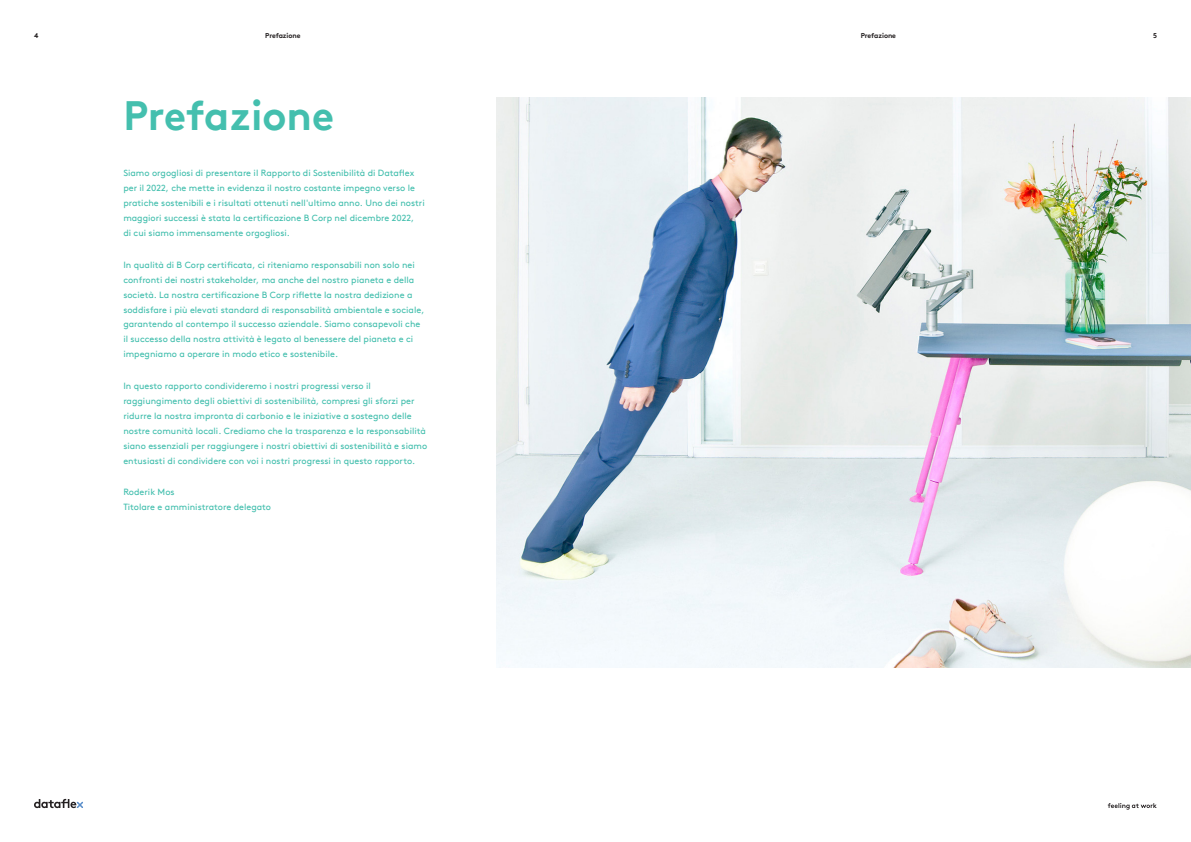
<style>
.page{position:relative;width:1191px;height:842px;background:#fff}
.page>*{position:absolute;margin:0;border:0;box-sizing:border-box;transform-origin:0 0}
.Groene_header_groot{font:700 41px "Brown Pro TT";color:#44bfae}
.Broodtekst_groen{font:9px/14.9px "Brown Pro TT";color:#44bfae}
.t1{font:700 7px "Brown Pro TT";letter-spacing:-.01em;color:#231f20}
</style>
<div class="page">
<svg style="left:1107px;top:803px;width:49px;height:7px"></svg>
<svg style="left:34px;top:799px;width:49px;height:9px"></svg>
<img style="left:496px;top:98px;width:695px;height:570px">
<p class="t1" style="left:34px;top:30px;width:6px">4</p>
<p class="t1" style="left:265px;top:30px;width:37px">Prefazione</p>
<p class="t1" style="left:860px;top:30px;width:37px">Prefazione</p>
<p class="t1" style="left:1153px;top:30px;width:5px">5</p>
<p class="Groene_header_groot" style="left:123px;top:82px;width:212px">Prefazione</p>
<p class="Broodtekst_groen" style="left:123px;top:165px;width:303px">Siamo orgogliosi di presentare il Rapporto di Sostenibilità di Dataflex per il 2022, che mette in evidenza il nostro costante impegno verso le pratiche sostenibili e i risultati ottenuti nell'ultimo anno. Uno dei nostri maggiori successi è stata la certificazione B Corp nel dicembre 2022,<br>di cui siamo immensamente orgogliosi.</p>
<p class="Broodtekst_groen" style="left:123px;top:257px;width:302px">In qualità di B Corp certificata, ci riteniamo responsabili non solo nei confronti dei nostri stakeholder, ma anche del nostro pianeta e della società. La nostra certificazione B Corp riflette la nostra dedizione a soddisfare i più elevati standard di responsabilità ambientale e sociale, garantendo al contempo il successo aziendale. Siamo consapevoli che il successo della nostra attività è legato al benessere del pianeta e ci impegniamo a operare in modo etico e sostenibile.</p>
<p class="Broodtekst_groen" style="left:123px;top:378px;width:305px">In questo rapporto condivideremo i nostri progressi verso il raggiungimento degli obiettivi di sostenibilità, compresi gli sforzi per ridurre la nostra impronta di carbonio e le iniziative a sostegno delle nostre comunità locali. Crediamo che la trasparenza e la responsabilità siano essenziali per raggiungere i nostri obiettivi di sostenibilità e siamo entusiasti di condividere con voi i nostri progressi in questo rapporto.</p>
<p class="Broodtekst_groen" style="left:123px;top:484px;width:149px">Roderik Mos<br>Titolare e amministratore delegato</p>
</div>
